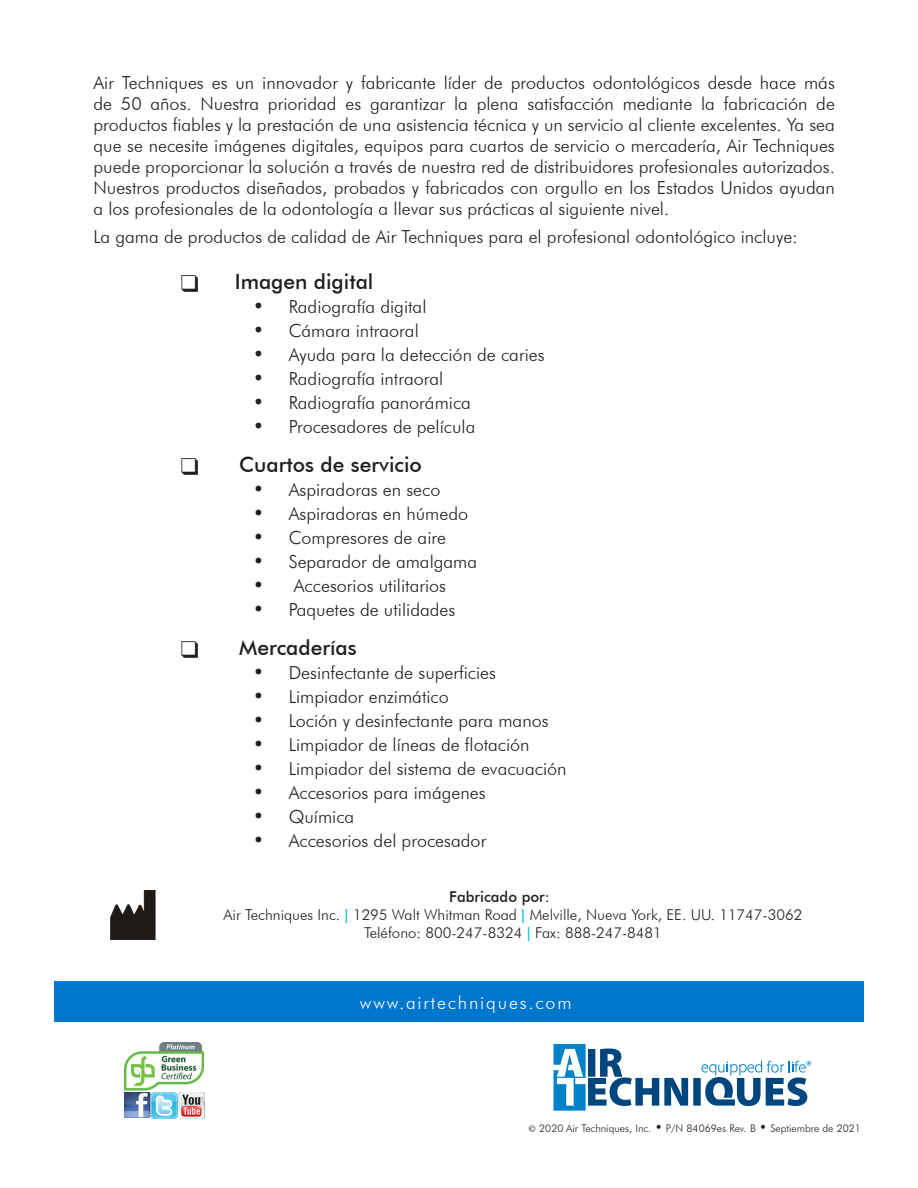
<style>
.page{position:relative;width:918px;height:1188px;background:#fff}
.page>*{position:absolute;margin:0;border:0;box-sizing:border-box;transform-origin:0 0}
.t1{font:500 21px "Futura BT";color:#231f20}
.t2{font:300 18px/21px "Futura BT";color:#231f20;text-align:justify}
.t3{font:300 18px "Futura BT";letter-spacing:.1em;color:#fff}
.t4{font:300 15px "Futura BT";color:#231f20}
.t5{font:500 15px "Futura BT";color:#231f20}
.body{font:300 10.5px "Futura BT";color:#231f20}
.s1{font-size:19.5px}
.s2{font-family:"Arial";font-weight:400;color:#01b8ee}
.s3{font-family:"Minion Pro";font-weight:400}
.s4{font-size:13.5px}
</style>
<div class="page">
<svg style="left:554px;top:1044px;width:257px;height:67px"></svg>
<div style="left:54px;top:981px;width:810px;height:41px;background:#0076cc"></div>
<img style="left:124px;top:1042px;width:80px;height:76px">
<svg style="left:111px;top:890px;width:44px;height:49px"></svg>
<p class="t2" style="left:93px;top:72px;width:743px">Air Techniques es un innovador y fabricante líder de productos odontológicos desde hace más de 50 años. Nuestra prioridad es garantizar la plena satisfacción mediante la fabricación de productos fiables y la prestación de una asistencia técnica y un servicio al cliente excelentes. Ya sea que se necesite imágenes digitales, equipos para cuartos de servicio o mercadería, Air Techniques puede proporcionar la solución a través de nuestra red de distribuidores profesionales autorizados.<br>Nuestros productos diseñados, probados y fabricados con orgullo en los Estados Unidos ayudan a los profesionales de la odontología a llevar sus prácticas al siguiente nivel.</p>
<p class="t2" style="left:93px;top:226px;width:706px">La gama de productos de calidad de Air Techniques para el profesional odontológico incluye:</p>
<p class="t1" style="left:181px;top:269px;width:194px">❑ Imagen digital</p>
<p class="t2" style="left:253px;top:296px;width:175px"><span class="s1">•</span> Radiografía digital</p>
<p class="t2" style="left:253px;top:320px;width:168px"><span class="s1">•</span> Cámara intraoral</p>
<p class="t2" style="left:253px;top:344px;width:293px"><span class="s1">•</span> Ayuda para la detección de caries</p>
<p class="t2" style="left:253px;top:368px;width:192px"><span class="s1">•</span> Radiografía intraoral</p>
<p class="t2" style="left:253px;top:392px;width:220px"><span class="s1">•</span> Radiografía panorámica</p>
<p class="t2" style="left:253px;top:416px;width:224px"><span class="s1">•</span> Procesadores de película</p>
<p class="t1" style="left:181px;top:452px;width:243px">❑ Cuartos de servicio</p>
<p class="t2" style="left:253px;top:479px;width:189px"><span class="s1">•</span> Aspiradoras en seco</p>
<p class="t2" style="left:253px;top:503px;width:217px"><span class="s1">•</span> Aspiradoras en húmedo</p>
<p class="t2" style="left:253px;top:527px;width:195px"><span class="s1">•</span> Compresores de aire</p>
<p class="t2" style="left:253px;top:551px;width:226px"><span class="s1">•</span> Separador de amalgama</p>
<p class="t2" style="left:253px;top:575px;width:195px"><span class="s1">•</span> Accesorios utilitarios</p>
<p class="t2" style="left:253px;top:599px;width:204px"><span class="s1">•</span> Paquetes de utilidades</p>
<p class="t1" style="left:181px;top:635px;width:178px">❑ Mercaderías</p>
<p class="t2" style="left:253px;top:662px;width:245px"><span class="s1">•</span> Desinfectante de superficies</p>
<p class="t2" style="left:253px;top:686px;width:198px"><span class="s1">•</span> Limpiador enzimático</p>
<p class="t2" style="left:253px;top:710px;width:297px"><span class="s1">•</span> Loción y desinfectante para manos</p>
<p class="t2" style="left:253px;top:734px;width:278px"><span class="s1">•</span> Limpiador de líneas de flotación</p>
<p class="t2" style="left:253px;top:758px;width:315px"><span class="s1">•</span> Limpiador del sistema de evacuación</p>
<p class="t2" style="left:253px;top:782px;width:234px"><span class="s1">•</span> Accesorios para imágenes</p>
<p class="t2" style="left:253px;top:806px;width:103px"><span class="s1">•</span> Química</p>
<p class="t2" style="left:253px;top:830px;width:235px"><span class="s1">•</span> Accesorios del procesador</p>
<p class="t5" style="left:449px;top:887px;width:102px">Fabricado por:</p>
<p class="t4" style="left:224px;top:905px;width:580px">Air Techniques Inc. <span class="s2">|</span> 1295 Walt Whitman Road <span class="s2">|</span> Melville, Nueva York, EE. UU. 11747-3062</p>
<p class="t4" style="left:364px;top:923px;width:299px">Teléfono: 800-247-8324 <span class="s2">|</span> Fax: 888-247-8481</p>
<p class="t3" style="left:360px;top:991px;width:213px">www.airtechniques.com</p>
<p class="body" style="left:529px;top:1122px;width:334px"><span class="s3">©</span> 2020 Air Techniques, Inc. <span class="s4">•</span> P/N 84069es Rev. B <span class="s4">•</span> Septiembre de 2021</p>
</div>
